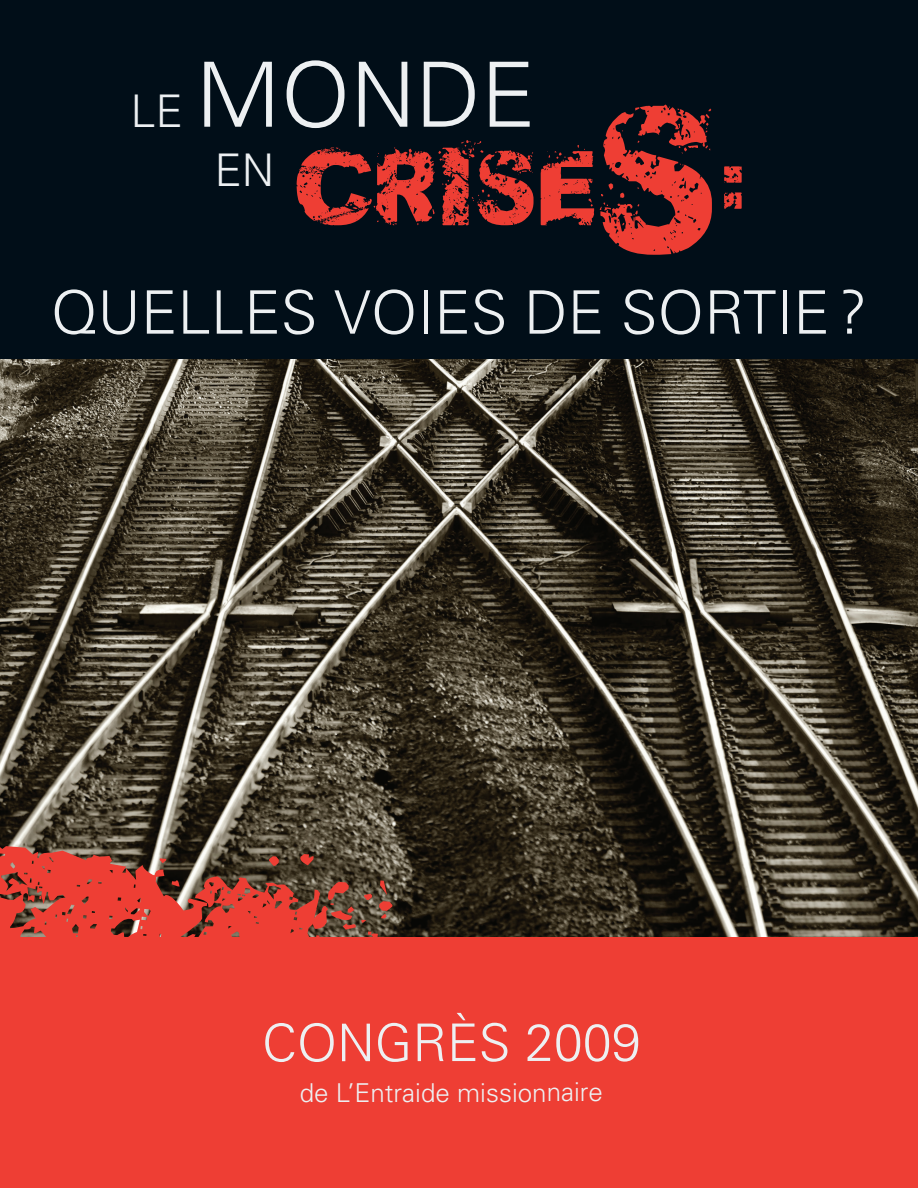
<style>
.page{position:relative;width:918px;height:1188px;background:#fff}
.page>*{position:absolute;margin:0;border:0;box-sizing:border-box;transform-origin:0 0}
.t1{font:300 90px "Univers";color:#edf0f2}
.t2{font:88.5px "Soul Mission";letter-spacing:.03em;color:#ee3e34}
.t3{font:300 60px "Univers";color:#edf0f2}
.t4{font:300 52.05px "Univers";color:#edf0f2}
.t5{font:300 25.95px "Univers";color:#edf0f2}
.s1{font-size:45px}
.s2{font-size:177px}
</style>
<div class="page">
<img style="left:0;top:359px;width:918px;height:579px">
<div style="left:0;top:938px;width:918px;height:250px;background:#ee3e34"></div>
<svg style="left:0;top:844px;width:392px;height:94px;background:#a04538"></svg>
<div style="left:0;top:0;width:918px;height:359px;background:#010e18"></div>
<h1 class="t1" style="left:131px;top:41px;width:406px"><span class="s1">LE</span> MONDE</h1>
<h2 class="t2" style="left:214px;top:130px;width:534px"><sup>EN</sup> CRISE<span class="s2">S</span>:</h2>
<h3 class="t3" style="left:51px;top:276px;width:818px">QUELLES VOIES DE SORTIE?</h3>
<h3 class="t4" style="left:262px;top:1011px;width:380px">CONGRÈS 2009</h3>
<p class="t5" style="left:300px;top:1077px;width:305px">de L’Entraide missionnaire</p>
</div>
